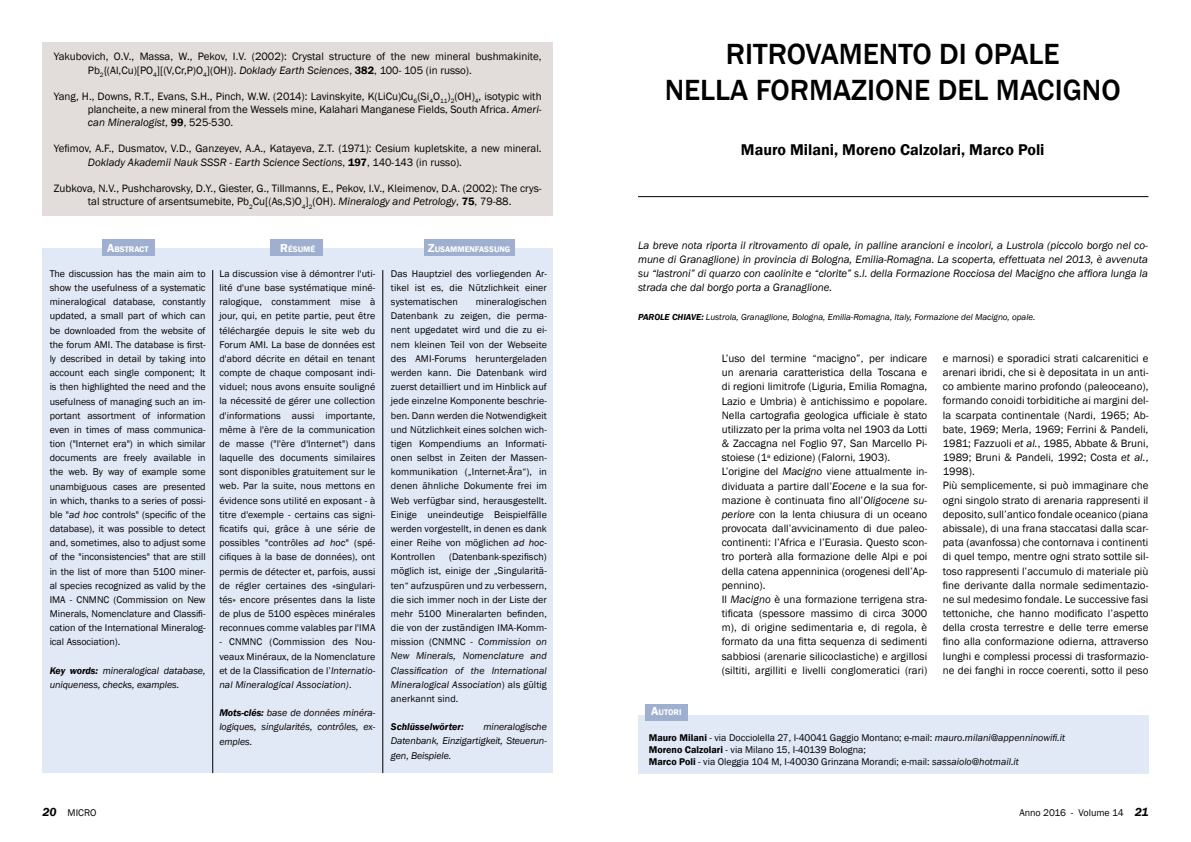
<style>
.page{position:relative;width:1191px;height:842px;background:#fff}
.page>*{position:absolute;margin:0;border:0;box-sizing:border-box;transform-origin:0 0}
.t1{font:500 30px "Franklin Gothic";color:#000}
.t2{font:600 16px "Franklin Gothic";color:#000}
.t3{font:11px/14.2px "Franklin Gothic";letter-spacing:.005em;color:#000}
.t4{font:italic 11px/14.2px "Franklin Gothic";color:#000;text-align:justify}
.t5{font:10px/14.2px "Franklin Gothic";letter-spacing:.01em;color:#000;text-align:justify}
.t6{font:italic 10px/14.2px "Franklin Gothic";letter-spacing:-.005em;color:#000;text-align:justify}
.t7{font:italic 600 10px "Franklin Gothic";color:#000}
.t8{font:italic 9px "Franklin Gothic";color:#000}
.t9{font:600 8.4px "Franklin Gothic";color:#fff}
.s1{font-style:italic}
.s2{font-weight:600}
.s3{font-size:12px}
.s4{font-weight:600;font-style:italic;font-size:12px}
</style>
<div class="page">
<div style="left:42px;top:43px;width:510px;height:173px;background:#e2dddb"></div>
<div style="left:43px;top:248px;width:510px;height:525px;background:#e1e8f6"></div>
<div style="left:270px;top:239px;width:53px;height:17px;background:#9fafd0"></div>
<div style="left:102px;top:239px;width:53px;height:17px;background:#9fafd0"></div>
<div style="left:424px;top:239px;width:90px;height:17px;background:#9fafd0"></div>
<hr style="left:212px;top:270px;width:1px;height:503px;background:#000">
<hr style="left:382px;top:270px;width:1px;height:503px;background:#000">
<div style="left:638px;top:715px;width:510px;height:58px;background:#e1e8f6"></div>
<div style="left:645px;top:704px;width:42px;height:16px;background:#9fafd0"></div>
<hr style="left:638px;top:196px;width:510px;height:1px;background:#000">
<p class="t3" style="left:88px;top:50px;width:455px;line-height:13.2px;text-indent:-34px">Yakubovich, O.V., Massa, W., Pekov, I.V. (2002): Crystal structure of the new mineral bushmakinite,<br>Pb<sub>2</sub>{(Al,Cu)[PO<sub>4</sub>][(V,Cr,P)O<sub>4</sub>](OH)}. <span class="s1">Doklady Earth Sciences</span>, <span class="s2">382</span>, 100- 105 (in russo).</p>
<p class="t3" style="left:88px;top:90px;width:455px;line-height:13.2px;text-align:justify;text-indent:-34px">Yang, H., Downs, R.T., Evans, S.H., Pinch, W.W. (2014): Lavinskyite, K(LiCu)Cu<sub>6</sub>(Si<sub>4</sub>O<sub>11</sub>)<sub>2</sub>(OH)<sub>4</sub>, isotypic with plancheite, a new mineral from the Wessels mine, Kalahari Manganese Fields, South Africa. <span class="s1">Ameri&shy;can Mineralogist</span>, <span class="s2">99</span>, 525-530.</p>
<p class="t3" style="left:88px;top:142px;width:455px;line-height:13.2px;text-indent:-34px">Yefimov, A.F., Dusmatov, V.D., Ganzeyev, A.A., Katayeva, Z.T. (1971): Cesium kupletskite, a new mineral.<br><span class="s1">Doklady Akademii Nauk SSSR - Earth Science Sections</span>, <span class="s2">197</span>, 140-143 (in russo).</p>
<p class="t3" style="left:54px;top:182px;width:489px;line-height:13.2px;text-align:center">Zubkova, N.V., Pushcharovsky, D.Y., Giester, G., Tillmanns, E., Pekov, I.V., Kleimenov, D.A. (2002): The crys&shy;tal structure of arsentsumebite, Pb<sub>2</sub>Cu[(As,S)O<sub>4</sub>]<sub>2</sub>(OH). <span class="s1">Mineralogy and Petrology</span>, <span class="s2">75</span>, 79-88.</p>
<p class="t9" style="left:107px;top:244px;width:43px"><span class="s3">A</span>BSTRACT</p>
<p class="t9" style="left:280px;top:244px;width:37px"><span class="s3">R</span>ÉSUMÉ</p>
<p class="t9" style="left:428px;top:244px;width:84px"><span class="s3">Z</span>USAMMENFASSUNG</p>
<p class="t5" style="left:50px;top:267px;width:157px">The discussion has the main aim to show the usefulness of a systematic mineralogical database, constantly updated, a small part of which can be downloaded from the website of the forum AMI. The database is first&shy;ly described in detail by taking into account each single component; It is then highlighted the need and the usefulness of managing such an im&shy;portant assortment of information even in times of mass communica&shy;tion ("Internet era") in which similar documents are freely available in the web. By way of example some unambiguous cases are presented in which, thanks to a series of possi&shy;ble "<span class="s1">ad hoc</span> controls" (specific of the database), it was possible to detect and, sometimes, also to adjust some of the "inconsistencies" that are still in the list of more than 5100 miner&shy;al species recognized as valid by the IMA - CNMNC (Commission on New Minerals, Nomenclature and Classifi&shy;cation of the International Mineralog&shy;ical Association).</p>
<p class="t6" style="left:50px;top:663px;width:157px"><span class="s2">Key words:</span> mineralogical database, uniqueness, checks, examples.</p>
<p class="t5" style="left:219px;top:267px;width:157px">La discussion vise à démontrer l'uti&shy;lité d'une base systématique miné&shy;ralogique, constamment mise à jour, qui, en petite partie, peut être téléchargée depuis le site web du Forum AMI. La base de données est d'abord décrite en détail en tenant compte de chaque composant indi&shy;viduel; nous avons ensuite souligné la nécessité de gérer une collection d'informations aussi importante, même à l'ère de la communication de masse ("l'ère d'Internet") dans laquelle des documents similaires sont disponibles gratuitement sur le web. Par la suite, nous mettons en évidence sons utilité en exposant - à titre d'exemple - certains cas signi&shy;ficatifs qui, grâce à une série de possibles "contrôles <span class="s1">ad hoc</span>" (spé&shy;cifiques à la base de données), ont permis de détecter et, parfois, aussi de régler certaines des «singulari&shy;tés» encore présentes dans la liste de plus de 5100 espèces minérales reconnues comme valables par l'IMA</p>
<p class="t5" style="left:219px;top:635px;width:157px">- CNMNC (Commission des Nou&shy;veaux Minéraux, de la Nomenclature et de la Classification de l’<span class="s1">Internatio&shy;nal Mineralogical Association)</span>.</p>
<p class="t6" style="left:219px;top:706px;width:157px"><span class="s2">Mots-clés:</span> base de données minéra&shy;logiques, singularités, contrôles, ex&shy;emples.</p>
<p class="t5" style="left:391px;top:267px;width:157px">Das Hauptziel des vorliegenden Ar&shy;tikel ist es, die Nützlichkeit einer systematischen</p>
<p class="t5" style="left:391px;top:295px;width:157px;text-indent:85px">mineralogischen Datenbank zu zeigen, die perma&shy;nent upgedatet wird und die zu ei&shy;nem kleinen Teil von der Webseite des AMI-Forums heruntergeladen werden kann. Die Datenbank wird zuerst detailliert und im Hinblick auf jede einzelne Komponente beschrie&shy;ben. Dann werden die Notwendigkeit und Nützlichkeit eines solchen wich&shy;tigen Kompendiums an Informati&shy;onen selbst in Zeiten der Massen&shy;kommunikation („Internet-Ära“), in denen ähnliche Dokumente frei im Web verfügbar sind, herausgestellt.<br>Einige uneindeutige Beispielfälle werden vorgestellt, in denen es dank einer Reihe von möglichen <span class="s1">ad hoc</span>-Kontrollen</p>
<p class="t5" style="left:391px;top:550px;width:157px;text-indent:58px">(Datenbank-spezifisch) möglich ist, einige der „Singularitä&shy;ten“ aufzuspüren und zu verbessern, die sich immer noch in der Liste der mehr 5100 Mineralarten befinden, die von der zuständigen IMA-Komm&shy;mission (CNMNC - <span class="s1">Commission on New Minerals, Nomenclature and Classification of the International Mineralogical Association</span>) als gültig anerkannt sind.</p>
<p class="t7" style="left:391px;top:720px;width:74px">Schlüsselwörter:</p>
<p class="t6" style="left:391px;top:720px;width:157px;text-indent:93px">mineralogische Datenbank, Einzigartigkeit, Steuerun&shy;gen, Beispiele.</p>
<h1 class="t1" style="left:726px;top:35px;width:37px">RITROVAMENTO</h1>
<h1 class="t1" style="left:939px;top:35px;width:53px">DI OPALE</h1>
<h1 class="t1" style="left:664px;top:71px;width:18px">NELLA</h1>
<h1 class="t1" style="left:756px;top:71px;width:36px">FORMA</h1>
<h1 class="t1" style="left:851px;top:71px;width:32px">ZIONE</h1>
<h1 class="t1" style="left:937px;top:71px;width:18px">DEL</h1>
<h1 class="t1" style="left:996px;top:71px;width:42px">MACIGNO</h1>
<h2 class="t2" style="left:741px;top:139px;width:305px">Mauro Milani, Moreno Calzolari, Marco Poli</h2>
<p class="t4" style="left:638px;top:238px;width:511px">La breve nota riporta il ritrovamento di opale, in palline arancioni e incolori, a Lustrola (piccolo borgo nel co&shy;mune di Granaglione) in provincia di Bologna, Emilia-Romagna. La scoperta, effettuata nel 2013, è avvenuta su “lastroni” di quarzo con caolinite e “clorite” s.l. della Formazione Rocciosa del Macigno che affiora lunga la strada che dal borgo porta a Granaglione.</p>
<p class="t8" style="left:638px;top:311px;width:399px"><span class="s2">Parole chiave:</span> Lustrola, Granaglione, Bologna, Emilia-Romagna, Italy, Formazione del Macigno, opale.</p>
<p class="t3" style="left:721px;top:351px;width:207px">L’uso del termine “macigno”, per indicare un arenaria caratteristica della Toscana e di regioni limitrofe (Liguria, Emilia Romagna, Lazio e Umbria) è antichissimo e popolare.<br>Nella cartografia geologica ufficiale è stato utilizzato per la prima volta nel 1903 da Lotti &amp; Zaccagna nel Foglio 97, San Marcello Pi&shy;stoiese (1<sup>a</sup> edizione) (Falorni, 1903).<br>L’origine del <span class="s1">Macigno</span> viene attualmente in&shy;dividuata a partire dall’<span class="s1">Eocene</span> e la sua for&shy;mazione è continuata fino all’<span class="s1">Oligocene su&shy;periore</span> con la lenta chiusura di un oceano provocata dall’avvicinamento di due paleo&shy;continenti: l’Africa e l’Eurasia. Questo scon&shy;tro porterà alla formazione delle Alpi e poi della catena appenninica (orogenesi dell’Ap&shy;pennino).<br>Il <span class="s1">Macigno</span> è una formazione terrigena stra&shy;tificata (spessore massimo di circa 3000 m), di origine sedimentaria e, di regola, è formato da una fitta sequenza di sedimenti sabbiosi (arenarie silicoclastiche) e argillosi (siltiti, argilliti e livelli conglomeratici (rari)</p>
<p class="t3" style="left:943px;top:351px;width:207px">e marnosi) e sporadici strati calcarenitici e arenari ibridi, che si è depositata in un anti&shy;co ambiente marino profondo (paleoceano), formando conoidi torbiditiche ai margini del&shy;la scarpata continentale (Nardi, 1965; Ab&shy;bate, 1969; Merla, 1969; Ferrini &amp; Pandeli, 1981; Fazzuoli <span class="s1">et al.</span>, 1985, Abbate &amp; Bruni, 1989; Bruni &amp; Pandeli, 1992; Costa <span class="s1">et al.</span>, 1998).<br>Più semplicemente, si può immaginare che ogni singolo strato di arenaria rappresenti il deposito, sull’antico fondale oceanico (piana abissale), di una frana staccatasi dalla scar&shy;pata (avanfossa) che contornava i continenti di quel tempo, mentre ogni strato sottile sil&shy;toso rappresenti l’accumulo di materiale più fine derivante dalla normale sedimentazio&shy;ne sul medesimo fondale. Le successive fasi tettoniche, che hanno modificato l’aspetto della crosta terrestre e delle terre emerse fino alla conformazione odierna, attraverso lunghi e complessi processi di trasformazio&shy;ne dei fanghi in rocce coerenti, sotto il peso</p>
<p class="t9" style="left:651px;top:707px;width:32px"><span class="s3">A</span>UTORI</p>
<p class="t5" style="left:649px;top:732px;width:418px;line-height:12px;text-align:left"><span class="s2">Mauro Milani</span> - via Docciolella 27, I-40041 Gaggio Montano; e-mail: <span class="s1">mauro.milani@appenninowifi.it<br></span><span class="s2">Moreno Calzolari</span> - via Milano 15, I-40139 Bologna;<br><span class="s2">Marco Poli</span> - via Oleggia 104 M, I-40030 Grinzana Morandi; e-mail: <span class="s1">sassaiolo@hotmail.it</span></p>
<p class="t5" style="left:43px;top:805px;width:55px"><span class="s4">20</span> MICRO</p>
<p class="t5" style="left:1019px;top:805px;width:131px">Anno 2016 - Volume 14 <span class="s4">21</span></p>
</div>
